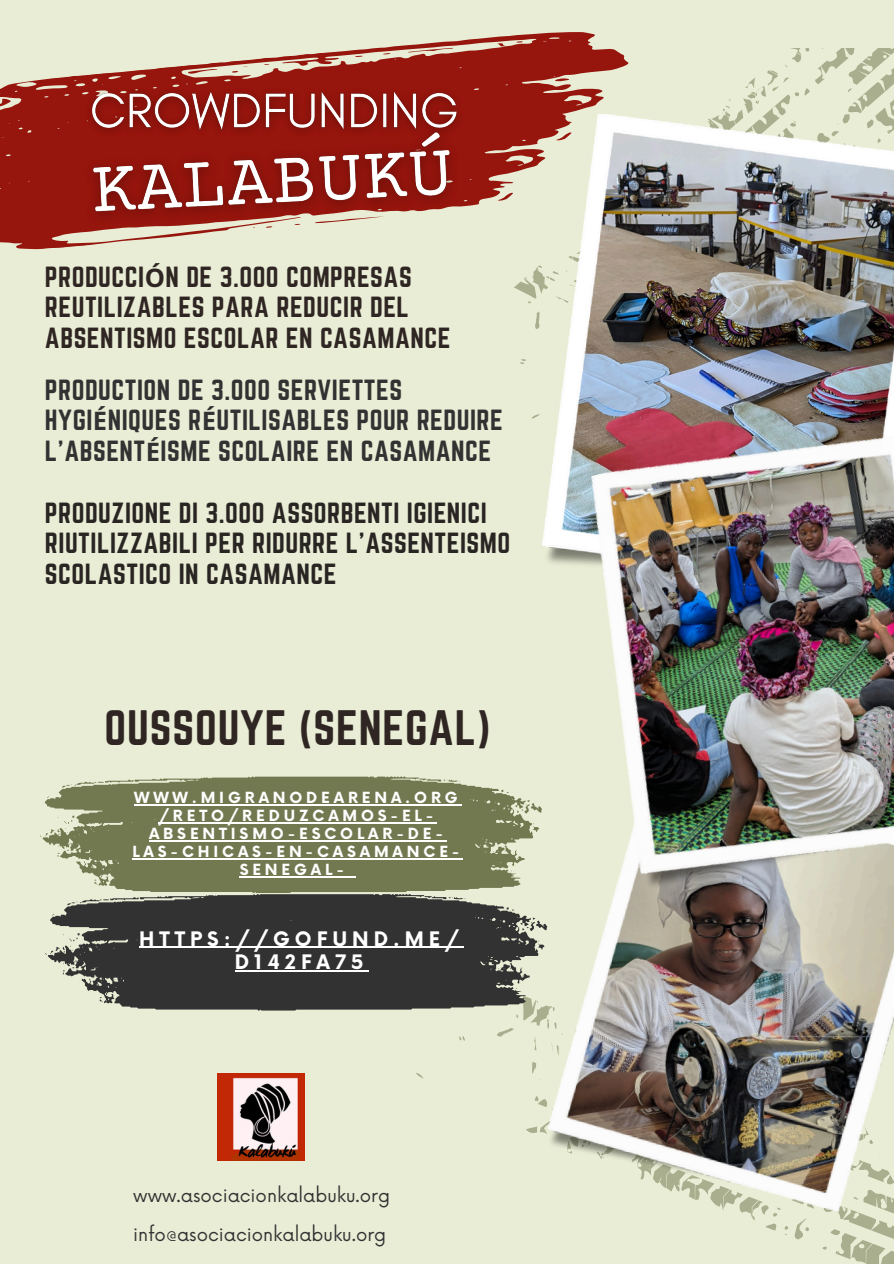
<style>
.page{position:relative;width:894px;height:1264px;background:#fff}
.page>*{position:absolute;margin:0;border:0;box-sizing:border-box;transform-origin:0 0}
.t1{font:43.5px "Norwester";letter-spacing:.02em;color:#2f2623}
.t2{font:25.5px/30.3px "Norwester";letter-spacing:.02em;color:#323232}
.t3{font:25.5px/30.3px "Norwester";letter-spacing:.02em;color:#292523}
.t4{font:25.5px/30.3px "Norwester";letter-spacing:.02em;color:#2f2623}
.t5{font:700 19.5px/23.7px "Now";letter-spacing:.255em;color:#fff;text-align:center}
.t6{font:18px/38.2px "Now";color:#323232}
.t7{font:700 15px/18px "Now";letter-spacing:.255em;color:#fff;text-align:center}
.s1{font-family:"Noto Sans";font-weight:700}
</style>
<div class="page">
<div style="left:0;top:0;width:893px;height:1263px;background:#e9edd5"></div>
<svg style="left:12px;top:32px;width:583px;height:52px"></svg>
<svg style="left:187px;top:68px;width:31px;height:6px"></svg>
<svg style="left:407px;top:47px;width:46px;height:6px"></svg>
<svg style="left:497px;top:43px;width:8px;height:4px"></svg>
<svg style="left:355px;top:55px;width:8px;height:2px"></svg>
<svg style="left:383px;top:53px;width:7px;height:2px"></svg>
<svg style="left:516px;top:41px;width:7px;height:2px"></svg>
<svg style="left:231px;top:66px;width:17px;height:7px"></svg>
<svg style="left:0;top:84px;width:513px;height:166px;fill:#96150d"></svg>
<svg style="left:497px;top:193px;width:16px;height:8px"></svg>
<svg style="left:496px;top:138px;width:15px;height:4px"></svg>
<svg style="left:416px;top:949px;width:477px;height:314px"></svg>
<svg style="left:513px;top:48px;width:380px;height:370px"></svg>
<img style="left:542px;top:114px;width:351px;height:281px">
<img style="left:542px;top:913px;width:351px;height:307px">
<img style="left:542px;top:395px;width:351px;height:518px">
<svg style="left:44px;top:776px;width:489px;height:117px;background:#858b66"></svg>
<svg style="left:501px;top:789px;width:7px;height:4px"></svg>
<svg style="left:419px;top:778px;width:41px;height:4px"></svg>
<svg style="left:62px;top:779px;width:71px;height:8px"></svg>
<svg style="left:515px;top:800px;width:26px;height:13px"></svg>
<svg style="left:533px;top:823px;width:6px;height:9px"></svg>
<svg style="left:40px;top:815px;width:34px;height:42px"></svg>
<svg style="left:94px;top:875px;width:8px;height:10px"></svg>
<svg style="left:50px;top:893px;width:488px;height:117px;background:#4a4a47"></svg>
<svg style="left:506px;top:907px;width:7px;height:3px"></svg>
<svg style="left:424px;top:896px;width:41px;height:3px"></svg>
<svg style="left:67px;top:897px;width:72px;height:8px"></svg>
<svg style="left:520px;top:917px;width:27px;height:14px"></svg>
<svg style="left:538px;top:940px;width:6px;height:9px"></svg>
<svg style="left:45px;top:933px;width:34px;height:41px"></svg>
<svg style="left:99px;top:993px;width:8px;height:9px"></svg>
<img style="left:217px;top:1073px;width:87px;height:87px">
<hr style="left:134px;top:804px;width:327px;height:1px;background:#fff">
<hr style="left:158px;top:822px;width:279px;height:1px;background:#fff">
<hr style="left:149px;top:840px;width:297px;height:1px;background:#fff">
<hr style="left:132px;top:858px;width:331px;height:1px;background:#fff">
<hr style="left:240px;top:876px;width:108px;height:1px;background:#fff">
<img style="left:78px;top:80px;width:391px;height:32px">
<img style="left:72px;top:112px;width:400px;height:126px">
<hr style="left:139px;top:946px;width:325px;height:2px;background:#fff">
<hr style="left:235px;top:970px;width:133px;height:1px;background:#fff">
<p class="t4" style="left:45px;top:261px;width:407px">PRODUCCI<span class="s1">Ó</span>N DE 3.000 COMPRESAS<br>REUTILIZABLES PARA REDUCIR DEL<br>ABSENTISMO ESCOLAR EN CASAMANCE</p>
<h4 class="t2" style="left:45px;top:374px;width:459px">PRODUCTION DE 3.000 SERVIETTES<br>HYGI<span class="s1">É</span>NIQUES R<span class="s1">É</span>UTILISABLES POUR REDUIRE<br>L’ABSENT<span class="s1">É</span>ISME SCOLAIRE EN CASAMANCE</h4>
<h3 class="t3" style="left:45px;top:497px;width:466px">PRODUZIONE DI 3.000 ASSORBENTI IGIENICI<br>RIUTILIZZABILI PER RIDURRE L'ASSENTEISMO<br>SCOLASTICO IN CASAMANCE</h3>
<p class="t1" style="left:104px;top:701px;width:387px">OUSSOUYE (SENEGAL)</p>
<h4 class="t7" style="left:132px;top:789px;width:328px">WWW.MIGRANODEARENA.ORG /RETO/REDUZCAMOS-EL-<br>ABSENTISMO-ESCOLAR-DE-<br>LAS-CHICAS-EN-CASAMANCE-<br>SENEGAL-</h4>
<p class="t5" style="left:139px;top:928px;width:321px">HTTPS://GOFUND.ME/<br>D142FA75</p>
<p class="t6" style="left:133px;top:1177px;width:258px">www.asociacionkalabuku.org info@asociacionkalabuku.org</p>
</div>
